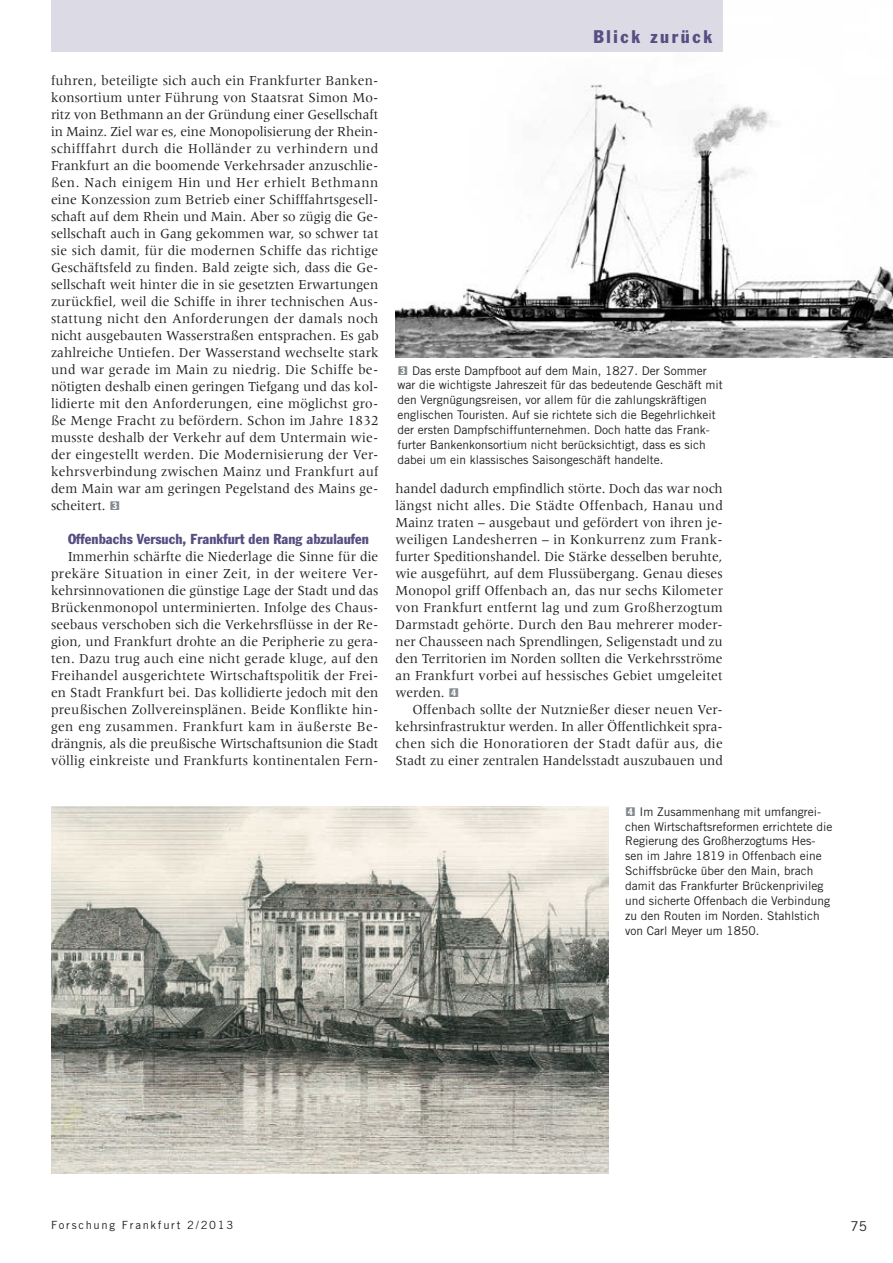
<style>
.page{position:relative;width:893px;height:1263px;background:#fff}
.page>*{position:absolute;margin:0;border:0;box-sizing:border-box;transform-origin:0 0}
.t1{font:condensed 18px "Franklin Gothic";letter-spacing:.15em;color:#564f82}
.t2{font:14.25px/17px "Meridien";letter-spacing:.005em;color:#231f20;text-align:justify;scale:.95 1}
.t3{font:condensed 14.25px "Franklin Gothic";letter-spacing:.005em;color:#564f82}
.t4{font:13.5px "Trade Gothic";color:#231f20}
.t5{font:12px/14.9px "Trade Gothic";color:#231f20}
.t6{font:11.25px "Trade Gothic";letter-spacing:.15em;color:#231f20}
.s1{font-family:"Gothic Ziff";font-weight:500;font-size:12px;color:#81898e}
.s2{font-family:"Gothic Ziff";font-weight:500;color:#81898e}
</style>
<div class="page">
<img style="left:395px;top:51px;width:498px;height:306px">
<div style="left:51px;top:0;width:672px;height:51px;background:#dbdae5"></div>
<img style="left:51px;top:806px;width:557px;height:368px">
<p class="t2" style="left:51px;top:72px;width:346px">fuhren, beteiligte sich auch ein Frankfurter Banken&shy;konsortium unter Führung von Staatsrat Simon Mo&shy;ritz von Bethmann an der Gründung einer Gesellschaft in Mainz. Ziel war es, eine Monopolisierung der Rhein&shy;schifffahrt durch die Holländer zu verhindern und Frankfurt an die boomende Verkehrsader anzuschlie&shy;ßen. Nach einigem Hin und Her erhielt Bethmann eine Konzession zum Betrieb einer Schifffahrtsgesell&shy;schaft auf dem Rhein und Main. Aber so zügig die Ge&shy;sellschaft auch in Gang gekommen war, so schwer tat sie sich damit, für die modernen Schiffe das richtige Geschäftsfeld zu finden. Bald zeigte sich, dass die Ge&shy;sellschaft weit hinter die in sie gesetzten Erwartungen zurückfiel, weil die Schiffe in ihrer technischen Aus&shy;stattung nicht den Anforderungen der damals noch nicht ausgebauten Wasserstraßen entsprachen. Es gab zahlreiche Untiefen. Der Wasserstand wechselte stark und war gerade im Main zu niedrig. Die Schiffe be&shy;nötigten deshalb einen geringen Tiefgang und das kol&shy;lidierte mit den Anforderungen, eine möglichst gro&shy;ße Menge Fracht zu befördern. Schon im Jahre 1832 musste deshalb der Verkehr auf dem Untermain wie&shy;der eingestellt werden. Die Modernisierung der Ver&shy;kehrsverbindung zwischen Mainz und Frankfurt auf dem Main war am geringen Pegelstand des Mains ge&shy;scheitert. <span class="s1">3</span></p>
<p class="t3" style="left:68px;top:530px;width:303px">Offenbachs Versuch, Frankfurt den Rang abzulaufen</p>
<p class="t2" style="left:51px;top:548px;width:346px;text-indent:17px">Immerhin schärfte die Niederlage die Sinne für die prekäre Situation in einer Zeit, in der weitere Ver&shy;kehrsinnovationen die günstige Lage der Stadt und das Brückenmonopol unterminierten. Infolge des Chaus&shy;seebaus verschoben sich die Verkehrsflüsse in der Re&shy;gion, und Frankfurt drohte an die Peripherie zu gera&shy;ten. Dazu trug auch eine nicht gerade kluge, auf den Freihandel ausgerichtete Wirtschaftspolitik der Frei&shy;en Stadt Frankfurt bei. Das kollidierte jedoch mit den preußischen Zollvereinsplänen. Beide Konflikte hin&shy;gen eng zusammen. Frankfurt kam in äußerste Be&shy;drängnis, als die preußische Wirtschaftsunion die Stadt völlig einkreiste und Frankfurts kontinentalen Fern-</p>
<p class="t1" style="left:593px;top:26px;width:120px">Blick zurück</p>
<p class="t5" style="left:398px;top:363px;width:327px"><span class="s2">3</span> Das erste Dampfboot auf dem Main, 1827. Der Sommer war die wichtigste Jahreszeit für das bedeutende Geschäft mit den Vergnügungsreisen, vor allem für die zahlungskräftigen englischen Touristen. Auf sie richtete sich die Begehrlichkeit der ersten Dampfschiffunternehmen. Doch hatte das Frank&shy;furter Bankenkonsortium nicht berücksichtigt, dass es sich dabei um ein klassisches Saisongeschäft handelte.</p>
<p class="t2" style="left:395px;top:480px;width:346px">handel dadurch empfindlich störte. Doch das war noch längst nicht alles. Die Städte Offenbach, Hanau und Mainz traten – ausgebaut und gefördert von ihren je&shy;weiligen Landesherren – in Konkurrenz zum Frank&shy;furter Speditionshandel. Die Stärke desselben beruhte, wie ausgeführt, auf dem Flussübergang. Genau dieses Monopol griff Offenbach an, das nur sechs Kilometer von Frankfurt entfernt lag und zum Großherzogtum Darmstadt gehörte. Durch den Bau mehrerer moder&shy;ner Chausseen nach Sprendlingen, Seligenstadt und zu den Territorien im Norden sollten die Verkehrsströme an Frankfurt vorbei auf hessisches Gebiet umgeleitet werden. <span class="s1">4</span></p>
<p class="t2" style="left:395px;top:701px;width:346px;text-indent:17px">Offenbach sollte der Nutznießer dieser neuen Ver&shy;kehrsinfrastruktur werden. In aller Öffentlichkeit spra&shy;chen sich die Honoratioren der Stadt dafür aus, die Stadt zu einer zentralen Handelsstadt auszubauen und</p>
<p class="t5" style="left:625px;top:804px;width:209px"><span class="s2">4</span> Im Zusammenhang mit umfangrei&shy;chen Wirtschaftsreformen errichtete die Regierung des Großherzogtums Hes&shy;sen im Jahre 1819 in Offenbach eine Schiffsbrücke über den Main, brach damit das Frankfurter Brückenprivileg und sicherte Offenbach die Verbindung zu den Routen im Norden. Stahlstich von Carl Meyer um 1850.</p>
<p class="t6" style="left:51px;top:1218px;width:184px">Forschung Frankfurt 2/2013</p>
<p class="t4" style="left:850px;top:1217px;width:18px">75</p>
</div>
